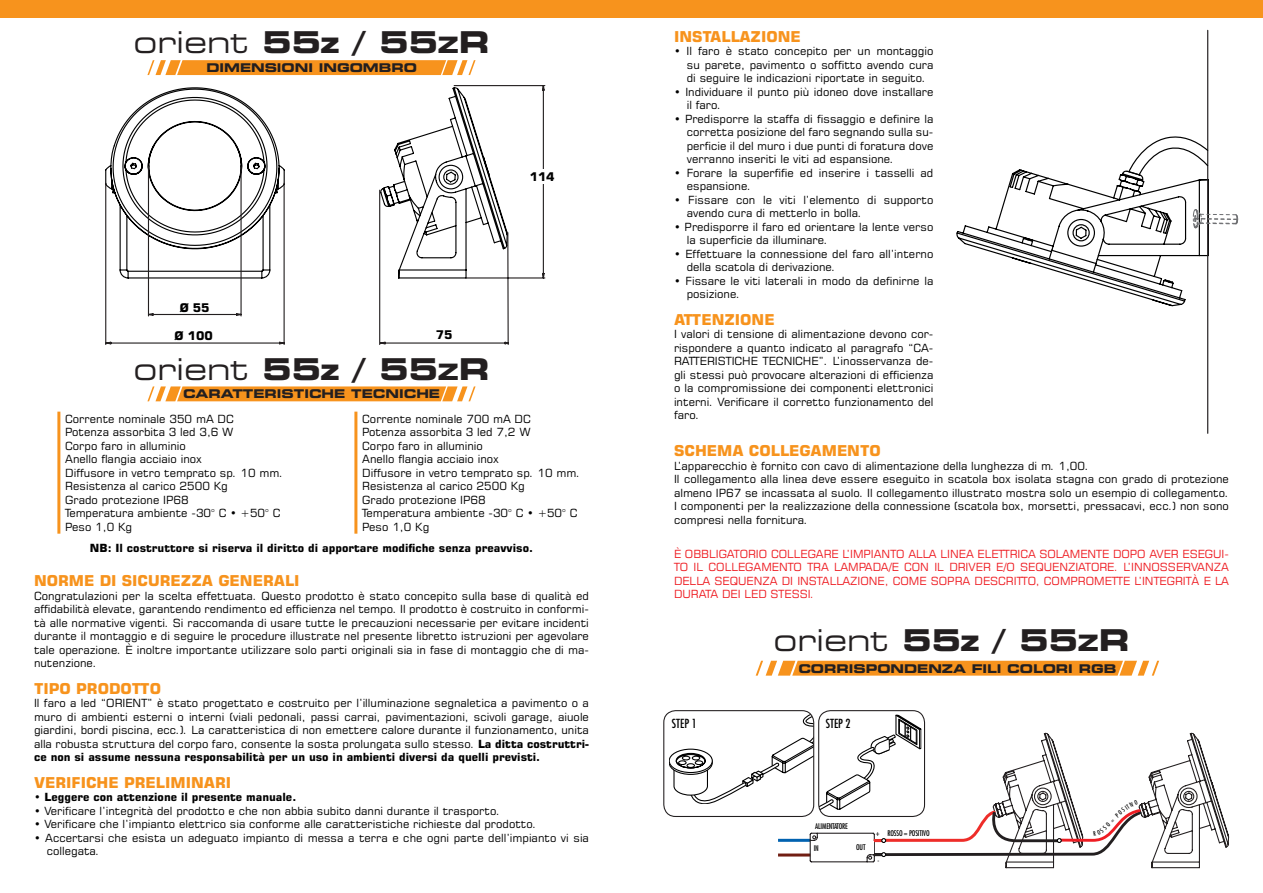
<style>
.page{position:relative;width:1263px;height:893px;background:#fff}
.page>*{position:absolute;margin:0;border:0;box-sizing:border-box;transform-origin:0 0}
.t1{font:700 expanded 30px "Square 721 BT";color:#231f20}
.t2{font:700 15px "Square 721 BT";color:#f7931d}
.t3{font:condensed 12.3px "Futura Std";color:#000}
.t4{font:700 expanded 12px "Square 721 BT";color:#231f20}
.t5{font:700 12px "Square 721 BT";color:#000}
.t6{font:11.25px/13.5px "Square 721 BT";color:#000}
.t7{font:11.25px/13.5px "Square 721 BT";color:#ee1d23;text-align:justify}
.t8{font:700 11.25px "Square 721 BT";color:#000}
.t9{font:condensed 7.65px "Futura Std";letter-spacing:-.02em;color:#000}
.t10{font:7.65px "Square 721 BT";color:#000}
.s1{font-weight:400}
.s2{font-size:22.5px}
.s3{font-weight:700}
</style>
<div class="page">
<div style="left:0;top:0;width:1263px;height:17px;background:#f7931d"></div>
<svg style="left:147px;top:60px;width:328px;height:15px"></svg>
<svg style="left:147px;top:386px;width:328px;height:15px"></svg>
<svg style="left:756px;top:661px;width:403px;height:15px"></svg>
<svg style="left:105px;top:85px;width:441px;height:260px"></svg>
<div style="left:180px;top:302px;width:30px;height:10px;background:#fff"></div>
<div style="left:174px;top:330px;width:46px;height:10px;background:#fff"></div>
<div style="left:436px;top:328px;width:17px;height:12px;background:#fff"></div>
<div style="left:529px;top:169px;width:27px;height:15px;background:#fff"></div>
<hr style="left:57px;top:412px;width:3px;height:122px;background:#f7931d">
<hr style="left:354px;top:412px;width:3px;height:122px;background:#f7931d">
<hr style="left:1207px;top:30px;width:1px;height:403px;background:#231f20">
<svg style="left:956px;top:134px;width:283px;height:173px"></svg>
<div style="left:669px;top:750px;width:44px;height:25px;border:1px solid #000;border-radius:50%"></div>
<svg style="left:669px;top:749px;width:43px;height:23px"></svg>
<div style="left:669px;top:749px;width:44px;height:24px;border:1px solid #000;border-radius:50%"></div>
<svg style="left:673px;top:710px;width:557px;height:158px"></svg>
<p class="t1" style="left:133px;top:24px;width:358px"><span class="s1">orient</span> 55z / 55<span class="s2">Z</span>R</p>
<p class="t4" style="left:206px;top:61px;width:212px">DIMENSIONI INGOMBRO</p>
<p class="t5" style="left:529px;top:170px;width:27px">114</p>
<p class="t5" style="left:180px;top:300px;width:32px">Ø 55</p>
<p class="t5" style="left:174px;top:328px;width:40px">Ø 100</p>
<p class="t5" style="left:436px;top:327px;width:18px">75</p>
<p class="t1" style="left:133px;top:351px;width:358px"><span class="s1">orient</span> 55z / 55<span class="s2">Z</span>R</p>
<p class="t4" style="left:183px;top:387px;width:258px">CARATTERISTICHE TECNICHE</p>
<p class="t6" style="left:65px;top:412px;width:219px">Corrente nominale 350 mA DC<br>Potenza assorbita 3 led 3,6 W<br>Corpo faro in alluminio<br>Anello flangia acciaio inox<br>Diffusore in vetro temprato sp. 10 mm.<br>Resistenza al carico 2500 Kg<br>Grado protezione IP68<br>Temperatura ambiente -30° C • +50° C<br>Peso 1,0 Kg</p>
<p class="t6" style="left:362px;top:412px;width:219px">Corrente nominale 700 mA DC<br>Potenza assorbita 3 led 7,2 W<br>Corpo faro in alluminio<br>Anello flangia acciaio inox<br>Diffusore in vetro temprato sp. 10 mm.<br>Resistenza al carico 2500 Kg<br>Grado protezione IP68<br>Temperatura ambiente -30° C • +50° C<br>Peso 1,0 Kg</p>
<p class="t8" style="left:90px;top:541px;width:444px">NB: Il costruttore si riserva il diritto di apportare modifiche senza preavviso.</p>
<p class="t2" style="left:34px;top:572px;width:267px">NORME DI SICUREZZA GENERALI</p>
<p class="t6" style="left:34px;top:589px;width:556px;text-align:justify">Congratulazioni per la scelta effettuata. Questo prodotto è stato concepito sulla base di qualità ed affidabilità elevate, garantendo rendimento ed efficienza nel tempo. Il prodotto è costruito in conformi&shy;tà alle normative vigenti. Si raccomanda di usare tutte le precauzioni necessarie per evitare incidenti durante il montaggio e di seguire le procedure illustrate nel presente libretto istruzioni per agevolare tale operazione. È inoltre importante utilizzare solo parti originali sia in fase di montaggio che di ma&shy;nutenzione.</p>
<p class="t2" style="left:34px;top:679px;width:129px">TIPO PRODOTTO</p>
<p class="t6" style="left:34px;top:696px;width:556px;text-align:justify">Il faro a led “ORIENT” è stato progettato e costruito per l’illuminazione segnaletica a pavimento o a muro di ambienti esterni o interni (viali pedonali, passi carrai, pavimentazioni, scivoli garage, aiuole giardini, bordi piscina, ecc.). La caratteristica di non emettere calore durante il funzionamento, unita alla robusta struttura del corpo faro, consente la sosta prolungata sullo stesso. <span class="s3">La ditta costruttri&shy;ce non si assume nessuna responsabilità per un uso in ambienti diversi da quelli previsti.</span></p>
<p class="t2" style="left:34px;top:773px;width:199px">VERIFICHE PRELIMINARI</p>
<p class="t8" style="left:34px;top:790px;width:264px">• Leggere con attenzione il presente manuale.</p>
<p class="t6" style="left:34px;top:804px;width:468px">• Verificare l’integrità del prodotto e che non abbia subito danni durante il trasporto.</p>
<p class="t6" style="left:34px;top:817px;width:504px">• Verificare che l’impianto elettrico sia conforme alle caratteristiche richieste dal prodotto.</p>
<p class="t6" style="left:47px;top:831px;width:544px;text-indent:-13px">• Accertarsi che esista un adeguato impianto di messa a terra e che ogni parte dell’impianto vi sia collegata.</p>
<p class="t2" style="left:674px;top:27px;width:128px">INSTALLAZIONE</p>
<p class="t6" style="left:687px;top:44px;width:248px;text-align:justify;text-indent:-13px">• Il faro è stato concepito per un montaggio su parete, pavimento o soffitto avendo cura di seguire le indicazioni riportate in seguito.</p>
<p class="t6" style="left:687px;top:85px;width:248px;text-indent:-13px">• Individuare il punto più idoneo dove installare il faro.</p>
<p class="t6" style="left:687px;top:112px;width:248px;text-align:justify;text-indent:-13px">• Predisporre la staffa di fissaggio e definire la corretta posizione del faro segnando sulla su&shy;perficie il del muro i due punti di foratura dove verranno inseriti le viti ad espansione.</p>
<p class="t6" style="left:687px;top:166px;width:248px;text-indent:-13px">• Forare la superfifie ed inserire i tasselli ad espansione.</p>
<p class="t6" style="left:687px;top:193px;width:248px;text-indent:-13px">• Fissare con le viti l’elemento di supporto avendo cura di metterlo in bolla.</p>
<p class="t6" style="left:687px;top:220px;width:248px;text-indent:-13px">• Predisporre il faro ed orientare la lente verso la superficie da illuminare.</p>
<p class="t6" style="left:687px;top:247px;width:248px;text-indent:-13px">• Effettuare la connessione del faro all’interno della scatola di derivazione.</p>
<p class="t6" style="left:687px;top:274px;width:248px;text-indent:-13px">• Fissare le viti laterali in modo da definirne la posizione.</p>
<p class="t2" style="left:674px;top:310px;width:102px">ATTENZIONE</p>
<p class="t6" style="left:674px;top:327px;width:261px;text-align:justify">I valori di tensione di alimentazione devono cor&shy;rispondere a quanto indicato al paragrafo “CA-RATTERISTICHE TECNICHE”. L’inosservanza de&shy;gli stessi può provocare alterazioni di efficienza o la compromissione dei componenti elettronici interni. Verificare il corretto funzionamento del faro.</p>
<p class="t2" style="left:674px;top:442px;width:208px">SCHEMA COLLEGAMENTO</p>
<p class="t6" style="left:674px;top:459px;width:556px">L’apparecchio è fornito con cavo di alimentazione della lunghezza di m. 1,00.<br>Il collegamento alla linea deve essere eseguito in scatola box isolata stagna con grado di protezione almeno IP67 se incassata al suolo. Il collegamento illustrato mostra solo un esempio di collegamento.<br>I componenti per la realizzazione della connessione (scatola box, morsetti, pressacavi, ecc.) non sono compresi nella fornitura.</p>
<p class="t7" style="left:674px;top:547px;width:556px">È OBBLIGATORIO COLLEGARE L’IMPIANTO ALLA LINEA ELETTRICA SOLAMENTE DOPO AVER ESEGUI-TO IL COLLEGAMENTO TRA LAMPADA/E CON IL DRIVER E/O SEQUENZIATORE. L’INNOSSERVANZA DELLA SEQUENZA DI INSTALLAZIONE, COME SOPRA DESCRITTO, COMPROMETTE L’INTEGRITÀ E LA DURATA DEI LED STESSI.</p>
<p class="t1" style="left:773px;top:622px;width:358px"><span class="s1">orient</span> 55z / 55<span class="s2">Z</span>R</p>
<p class="t4" style="left:798px;top:661px;width:319px">CORRISPONDENZA FILI COLORI RGB</p>
<p class="t3" style="left:672px;top:716px;width:26px">STEP 1</p>
<p class="t3" style="left:826px;top:716px;width:26px">STEP 2</p>
<p class="t9" style="left:815px;top:822px;width:34px">ALIMENTATORE</p>
<p class="t9" style="left:887px;top:828px;width:44px">ROSSO = POSITIVO</p>
<p class="t9" style="left:876px;top:829px;width:5px">+</p>
<p class="t9" style="left:877px;top:855px;width:3px">-</p>
<p class="t10" style="left:867px;top:832px;width:17px">OUT</p>
<p class="t9" style="left:814px;top:844px;width:7px">IN</p>
<p class="t9" style="left:856px;top:843px;width:11px">OUT</p>
</div>
